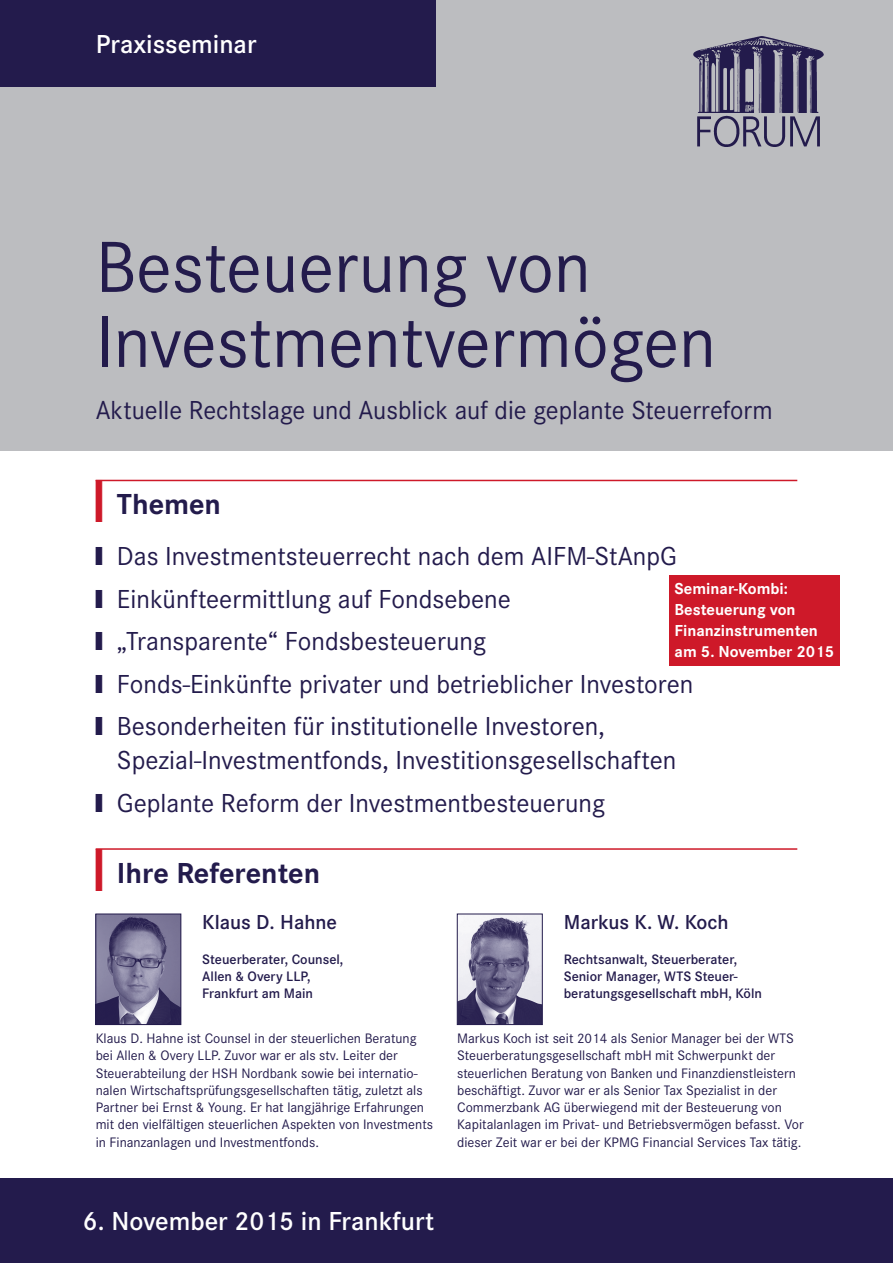
<style>
.page{position:relative;width:893px;height:1263px;background:#fff}
.page>*{position:absolute;margin:0;border:0;box-sizing:border-box;transform-origin:0 0}
.t1{font:75px/75px "Corporate Swtp";color:#231b4c}
.t2{font:700 30px "Corporate Swtp";color:#231b4c}
.t3{font:27px/42.6px "Corporate Swtp";color:#231b4c}
.t4{font:600 27px "Corporate Swtp";color:#fff}
.t5{font:600 21px "Corporate Swtp";color:#231b4c}
.t6{font:700 16.5px/21px "Corporate Swtp";color:#fff}
.t7{font:14.25px/17.2px "Corporate Swtp";color:#231b4c}
.t8{font:600 14.25px/17.2px "Corporate Swtp";color:#231b4c}
.s1{font-size:63px;color:#ce1929}
</style>
<div class="page">
<div style="left:0;top:0;width:893px;height:451px;background:#bcbdc0"></div>
<img style="left:693px;top:37px;width:131px;height:110px">
<hr style="left:96px;top:480px;width:701px;height:1px;background:#ce1929">
<div style="left:669px;top:575px;width:171px;height:90px;background:#ce1929"></div>
<div style="left:0;top:1178px;width:893px;height:85px;background:#231b4c"></div>
<div style="left:0;top:0;width:436px;height:87px;background:#231b4c"></div>
<hr style="left:96px;top:848px;width:701px;height:2px;background:#ce1929">
<img style="left:98px;top:916px;width:81px;height:107px">
<div style="left:96px;top:914px;width:85px;height:111px;border:1px solid #231b4c"></div>
<img style="left:459px;top:916px;width:81px;height:107px">
<div style="left:457px;top:914px;width:85px;height:111px;border:1px solid #231b4c"></div>
<h3 class="t4" style="left:96px;top:35px;width:162px">Praxisseminar</h3>
<h1 class="t1" style="left:96px;top:237px;width:622px">Besteuerung von<br>Investmentvermögen</h1>
<h3 class="t3" style="left:96px;top:392px;width:679px">Aktuelle Rechtslage und Ausblick auf die geplante Steuerreform</h3>
<h2 class="t2" style="left:96px;top:486px;width:127px"><span class="s1">†</span> Themen</h2>
<p class="t3" style="left:96px;top:537px;width:599px">† Das Investmentsteuerrecht nach dem AIFM-StAnpG<br>† Einkünfteermittlung auf Fondsebene<br>† „Transparente“ Fondsbesteuerung<br>† Fonds-Einkünfte privater und betrieblicher Investoren † Besonderheiten für institutionelle Investoren,</p>
<h3 class="t3" style="left:96px;top:741px;width:582px;text-indent:21px">Spezial-Investmentfonds, Investitionsgesellschaften † Geplante Reform der Investmentbesteuerung</h3>
<p class="t6" style="left:675px;top:577px;width:161px">Seminar-Kombi:<br>Besteuerung von<br>Finanzinstrumenten am 5. November 2015</p>
<h2 class="t2" style="left:96px;top:855px;width:226px"><span class="s1">†</span> Ihre Referenten</h2>
<h3 class="t5" style="left:202px;top:915px;width:136px">Klaus D. Hahne</h3>
<p class="t8" style="left:202px;top:951px;width:143px">Steuerberater, Counsel,<br>Allen &amp; Overy LLP,<br>Frankfurt am Main</p>
<p class="t7" style="left:96px;top:1031px;width:339px">Klaus D. Hahne ist Counsel in der steuerlichen Beratung bei Allen &amp; Overy LLP. Zuvor war er als stv. Leiter der Steuerabteilung der HSH Nordbank sowie bei internatio&shy;nalen Wirtschaftsprüfungsgesellschaften tätig, zuletzt als Partner bei Ernst &amp; Young. Er hat langjährige Erfahrungen mit den vielfältigen steuerlichen Aspekten von Investments in Finanzanlagen und Investmentfonds.</p>
<h3 class="t5" style="left:564px;top:915px;width:166px">Markus K. W. Koch</h3>
<p class="t8" style="left:564px;top:951px;width:200px">Rechtsanwalt, Steuerberater,<br>Senior Manager, WTS Steuer&shy;beratungsgesellschaft mbH, Köln</p>
<p class="t7" style="left:457px;top:1031px;width:348px">Markus Koch ist seit 2014 als Senior Manager bei der WTS Steuerberatungsgesellschaft mbH mit Schwerpunkt der steuerlichen Beratung von Banken und Finanzdienstleistern beschäftigt. Zuvor war er als Senior Tax Spezialist in der Commerzbank AG überwiegend mit der Besteuerung von Kapitalanlagen im Privat- und Betriebsvermögen befasst. Vor dieser Zeit war er bei der KPMG Financial Services Tax tätig.</p>
<h3 class="t4" style="left:83px;top:1211px;width:353px">6. November 2015 in Frankfurt</h3>
</div>
